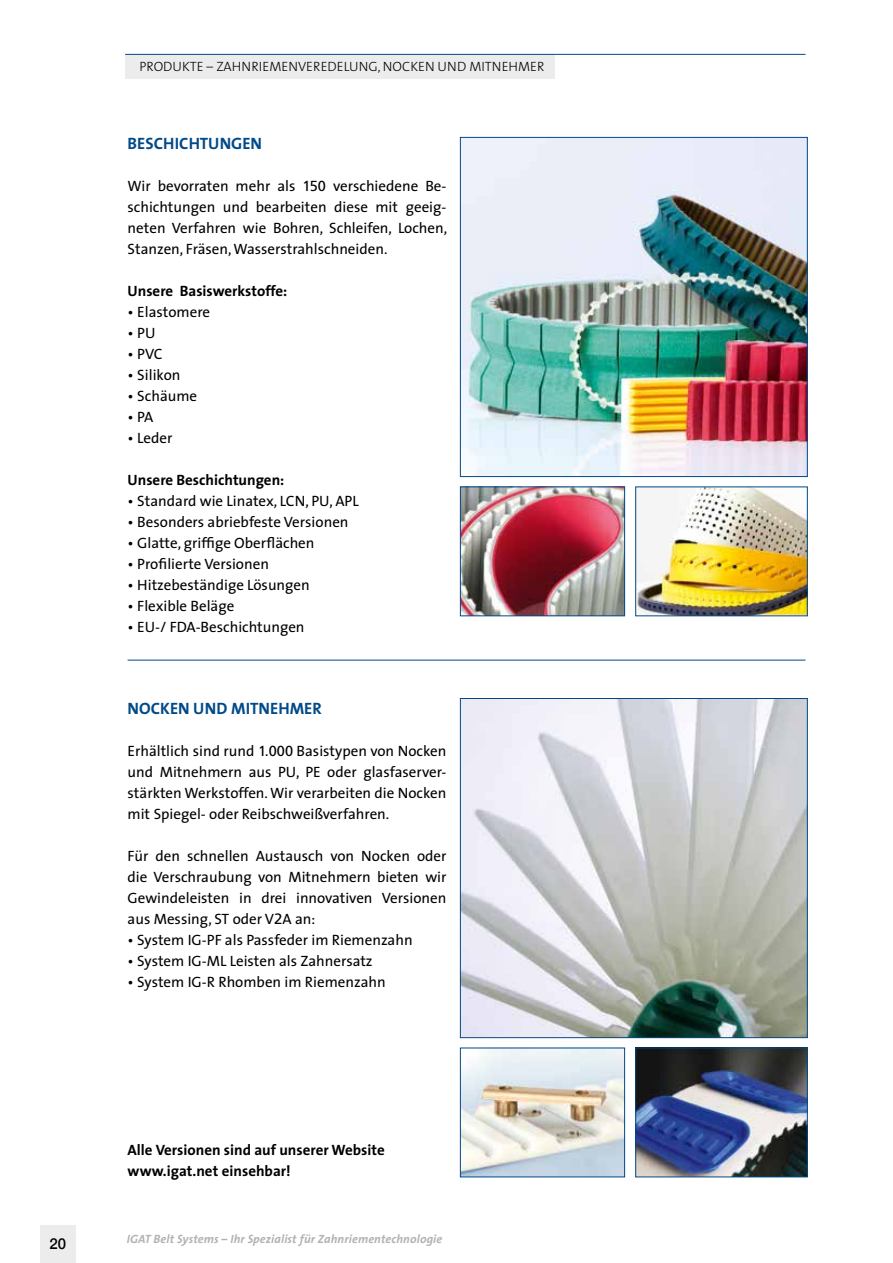
<style>
.page{position:relative;width:893px;height:1263px;background:#fff}
.page>*{position:absolute;margin:0;border:0;box-sizing:border-box;transform-origin:0 0}
.t1{font:700 16.5px "The Sans";color:#004a87}
.t2{font:15px/21px "The Sans";color:#000;text-align:justify}
.t3{font:700 15px/21px "The Sans";color:#000}
.t4{font:500 15px "Helvetica Neue";color:#000}
.t5{font:300 13.5px "The Sans";color:#000}
.t6{font:italic 700 12px "The Sans";letter-spacing:.01em;color:#b1b2b3}
.s1{font-family:"Frutiger";font-size:14.55px}
.s2{font-family:"Frutiger"}
</style>
<div class="page">
<div style="left:125px;top:54px;width:429px;height:25px;background:#ececec"></div>
<hr style="left:125px;top:54px;width:680px;height:1px;background:#004a87">
<hr style="left:128px;top:660px;width:677px;height:1px;background:#004a87">
<img style="left:462px;top:1049px;width:161px;height:126px">
<div style="left:460px;top:1047px;width:165px;height:130px;border:1px solid #004a87"></div>
<img style="left:462px;top:488px;width:161px;height:126px">
<div style="left:460px;top:486px;width:165px;height:130px;border:1px solid #004a87"></div>
<img style="left:637px;top:1049px;width:169px;height:126px">
<div style="left:635px;top:1047px;width:173px;height:130px;border:1px solid #004a87"></div>
<img style="left:637px;top:488px;width:169px;height:126px">
<div style="left:635px;top:486px;width:173px;height:130px;border:1px solid #004a87"></div>
<img style="left:462px;top:700px;width:344px;height:336px">
<div style="left:460px;top:698px;width:348px;height:340px;border:1px solid #004a87"></div>
<img style="left:462px;top:139px;width:344px;height:336px">
<div style="left:460px;top:137px;width:348px;height:340px;border:1px solid #004a87"></div>
<div style="left:40px;top:1225px;width:36px;height:38px;background:#ececec"></div>
<p class="t5" style="left:140px;top:56px;width:406px">PRODUKTE – ZAHNRIEMENVEREDELUNG, NOCKEN UND MITNEHMER</p>
<p class="t1" style="left:128px;top:130px;width:136px">BESCHICHTUNGEN</p>
<p class="t2" style="left:128px;top:175px;width:321px">Wir bevorraten mehr als <span class="s1">150</span> verschiedene Be&shy;schichtungen und bearbeiten diese mit geeig&shy;neten Verfahren wie Bohren, Schleifen, Lochen, Stanzen, Fräsen,Wasserstrahlschneiden.</p>
<p class="t3" style="left:128px;top:280px;width:161px">Unsere Basiswerkstoffe:</p>
<p class="t2" style="left:128px;top:301px;width:84px">• Elastomere</p>
<p class="t2" style="left:128px;top:322px;width:29px">•PU</p>
<p class="t2" style="left:128px;top:343px;width:36px">• PVC</p>
<p class="t2" style="left:128px;top:364px;width:54px">• Silikon</p>
<p class="t2" style="left:128px;top:385px;width:71px">• Schäume</p>
<p class="t2" style="left:128px;top:406px;width:27px">• PA</p>
<p class="t2" style="left:128px;top:427px;width:46px">• Leder</p>
<p class="t3" style="left:128px;top:469px;width:158px">Unsere Beschichtungen:</p>
<p class="t2" style="left:128px;top:490px;width:233px">• Standard wie Linatex, LCN, PU, APL</p>
<p class="t2" style="left:128px;top:511px;width:222px">• Besonders abriebfeste Versionen</p>
<p class="t2" style="left:128px;top:532px;width:188px">• Glatte, griffige Oberflächen</p>
<p class="t2" style="left:128px;top:553px;width:143px">• Profilierte Versionen</p>
<p class="t2" style="left:128px;top:574px;width:184px">• Hitzebeständige Lösungen</p>
<p class="t2" style="left:128px;top:595px;width:108px">• Flexible Beläge</p>
<p class="t2" style="left:128px;top:616px;width:178px">• EU-/ FDA-Beschichtungen</p>
<p class="t1" style="left:128px;top:694px;width:196px">NOCKEN UND MITNEHMER</p>
<p class="t2" style="left:128px;top:740px;width:320px">Erhältlich sind rund <span class="s1">1.000</span> Basistypen von Nocken und Mitnehmern aus PU, PE oder glasfaserver&shy;stärkten Werkstoffen.Wir verarbeiten die Nocken mit Spiegel- oder Reibschweißverfahren.</p>
<p class="t2" style="left:128px;top:845px;width:320px">Für den schnellen Austausch von Nocken oder die Verschraubung von Mitnehmern bieten wir Gewindeleisten in drei innovativen Versionen aus Messing, ST oder V<span class="s2">2</span>A an:</p>
<p class="t2" style="left:128px;top:929px;width:287px">• System IG-PF als Passfeder im Riemenzahn</p>
<p class="t2" style="left:128px;top:950px;width:247px">• System IG-ML Leisten als Zahnersatz</p>
<p class="t2" style="left:128px;top:971px;width:260px">• System IG-R Rhomben im Riemenzahn</p>
<p class="t3" style="left:128px;top:1139px;width:259px">Alle Versionen sind auf unserer Website www.igat.net einsehbar!</p>
<p class="t4" style="left:49px;top:1231px;width:18px">20</p>
<p class="t6" style="left:127px;top:1229px;width:317px">IGAT Belt Systems – Ihr Spezialist für Zahnriementechnologie</p>
</div>
